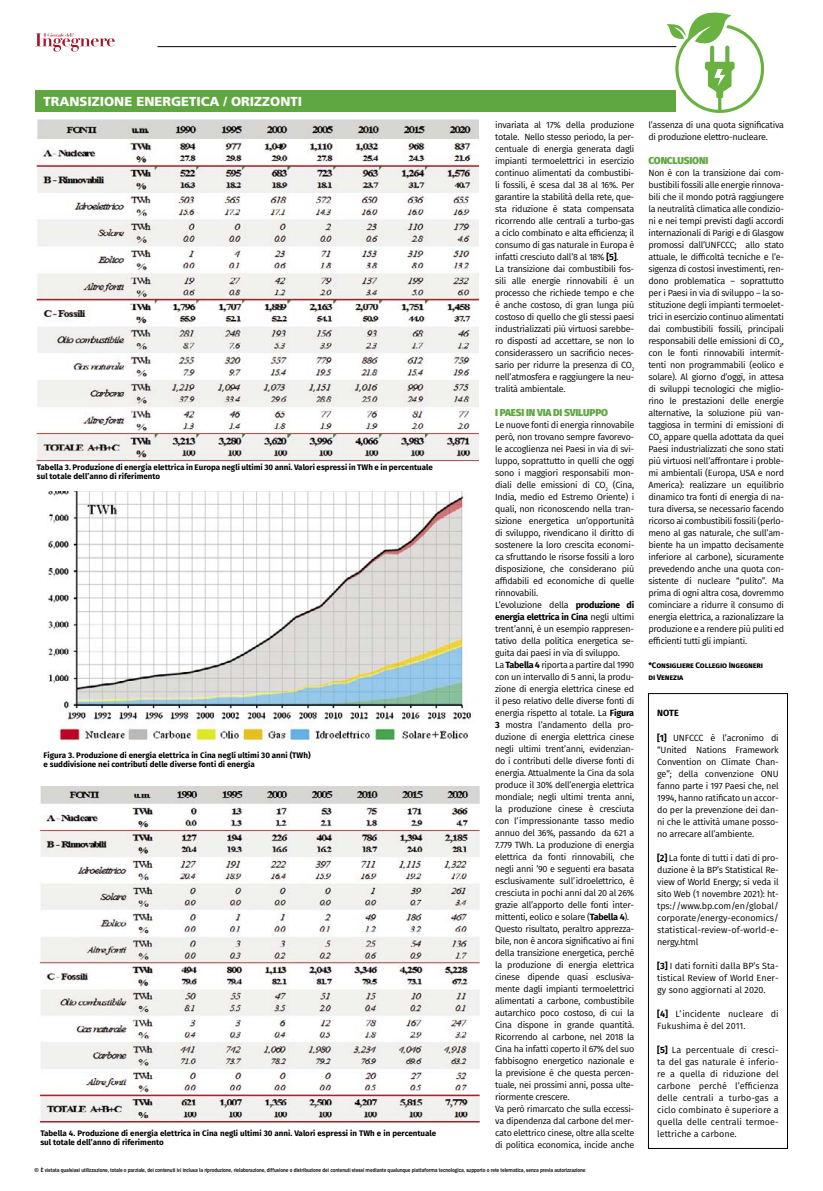
<style>
.page{position:relative;width:823px;height:1191px;background:#fff}
.page>*{position:absolute;margin:0;border:0;box-sizing:border-box;transform-origin:0 0}
.t1{font:900 13px "Frutiger";color:#fff}
.t2{font:800 10px "Fira Sans";letter-spacing:-.02em;color:#5fa841}
.t3{font:9px/12px "Fira Sans";letter-spacing:-.03em;color:#000;text-align:justify}
.t4{font:9px/12px "Fira Sans";color:#000}
.t5{font:700 9px "Fira Sans";color:#000}
.t6{font:700 8px/9px "Fira Sans";color:#000}
.t7{font:700 8px/12px "Fira Sans";letter-spacing:-.02em;color:#000}
.t8{font:500 6px "Franklin Gothic";letter-spacing:-.01em;color:#000}
.s1{font-weight:700}
</style>
<div class="page">
<svg style="left:35px;top:33px;width:80px;height:19px"></svg>
<hr style="left:157px;top:46px;width:519px;height:1px;background:#000">
<div style="left:647px;top:693px;width:140px;height:455px;border:1px solid #000"></div>
<img style="left:36px;top:120px;width:442px;height:344px">
<img style="left:37px;top:787px;width:442px;height:338px">
<img style="left:47px;top:491px;width:424px;height:249px">
<div style="left:35px;top:90px;width:641px;height:22px;background:#5fa841"></div>
<svg style="left:666px;top:12px;width:97px;height:101px"></svg>
<h1 class="t1" style="left:43px;top:93px;width:260px">TRANSIZIONE ENERGETICA / ORIZZONTI</h1>
<p class="t6" style="left:37px;top:462px;width:397px">Tabella 3. Produzione di energia elettrica in Europa negli ultimi 30 anni. Valori espressi in TWh e in percentuale sul totale dell’anno di riferimento</p>
<p class="t6" style="left:43px;top:750px;width:268px">Figura 3. Produzione di energia elettrica in Cina negli ultimi 30 anni (TWh) e suddivisione nei contributi delle diverse fonti di energia</p>
<p class="t6" style="left:40px;top:1127px;width:397px">Tabella 4. Produzione di energia elettrica in Cina negli ultimi 30 anni. Valori espressi in TWh e in percentuale sul totale dell’anno di riferimento</p>
<p class="t3" style="left:495px;top:119px;width:140px;text-align:left">invariata al 17% della produzione totale. Nello stesso periodo, la per&shy;centuale di energia generata dagli impianti termoelettrici in esercizio continuo alimentati da combustibi&shy;li fossili, è scesa dal 38 al 16%. Per garantire la stabilità della rete, que&shy;sta riduzione è stata compensata ricorrendo alle centrali a turbo-gas a ciclo combinato e alta efficienza; il consumo di gas naturale in Europa è infatti cresciuto dall’8 al 18% <span class="s1">[5]</span>.<br>La transizione dai combustibili fos&shy;sili alle energie rinnovabili è un processo che richiede tempo e che è anche costoso, di gran lunga più costoso di quello che gli stessi paesi industrializzati più virtuosi sarebbe&shy;ro disposti ad accettare, se non lo considerassero un sacrificio neces&shy;sario per ridurre la presenza di CO<sub>2 </sub>nell’atmosfera e raggiungere la neu&shy;tralità ambientale.</p>
<p class="t2" style="left:495px;top:404px;width:114px">I PAESI IN VIA DI SVILUPPO</p>
<p class="t3" style="left:495px;top:419px;width:140px;text-align:left">Le nuove fonti di energia rinnovabile però, non trovano sempre favorevo&shy;le accoglienza nei Paesi in via di svi&shy;luppo, soprattutto in quelli che oggi sono i maggiori responsabili mon&shy;diali delle emissioni di CO<sub>2</sub> (Cina, India, medio ed Estremo Oriente) i quali, non riconoscendo nella tran&shy;sizione energetica un’opportunità di sviluppo, rivendicano il diritto di sostenere la loro crescita economi&shy;ca sfruttando le risorse fossili a loro disposizione, che considerano più affidabili ed economiche di quelle rinnovabili.<br>L’evoluzione della <span class="s1">produzione di energia elettrica in Cina</span> negli ultimi trent’anni, è un esempio rappresen&shy;tativo della politica energetica se&shy;guita dai paesi in via di sviluppo.<br>La <span class="s1">Tabella 4</span> riporta a partire dal 1990 con un intervallo di 5 anni, la produ&shy;zione di energia elettrica cinese ed il peso relativo delle diverse fonti di energia rispetto al totale. La <span class="s1">Figura 3</span> mostra l’andamento della pro&shy;duzione di energia elettrica cinese negli ultimi trent’anni, evidenzian&shy;do i contributi delle diverse fonti di energia. Attualmente la Cina da sola produce il 30% dell’energia elettrica mondiale; negli ultimi trenta anni, la produzione cinese è cresciuta con l’impressionante tasso medio annuo del 36%, passando da 621 a 7.779 TWh. La produzione di energia elettrica da fonti rinnovabili, che negli anni ’90 e seguenti era basata esclusivamente sull’idroelettrico, è cresciuta in pochi anni dal 20 al 26% grazie all’apporto delle fonti inter&shy;mittenti, eolico e solare (<span class="s1">Tabella 4</span>).<br>Questo risultato, peraltro apprezza&shy;bile, non è ancora significativo ai fini della transizione energetica, perché la produzione di energia elettrica cinese dipende quasi esclusiva&shy;mente dagli impianti termoelettrici alimentati a carbone, combustibile autarchico poco costoso, di cui la Cina dispone in grande quantità.<br>Ricorrendo al carbone, nel 2018 la Cina ha infatti coperto il 67% del suo fabbisogno energetico nazionale e la previsione è che questa percen&shy;tuale, nei prossimi anni, possa ulte&shy;riormente crescere.<br>Va però rimarcato che sulla eccessi&shy;va dipendenza dal carbone del mer&shy;cato elettrico cinese, oltre alla scelte di politica economica, incide anche</p>
<p class="t8" style="left:35px;top:1166px;width:552px">© È vietata qualsiasi utilizzazione, totale o parziale, dei contenuti ivi inclusa la riproduzione, rielaborazione, diffusione o distribuzione dei contenuti stessi mediante qualunque piattaforma tecnologica, supporto o rete telematica, senza previa autorizzazione</p>
<p class="t3" style="left:648px;top:119px;width:137px">l’assenza di una quota significativa di produzione elettro-nucleare.</p>
<p class="t2" style="left:648px;top:152px;width:61px">CONCLUSIONI</p>
<p class="t3" style="left:648px;top:167px;width:137px">Non è con la transizione dai com&shy;bustibili fossili alle energie rinnova&shy;bili che il mondo potrà raggiungere la neutralità climatica alle condizio&shy;ni e nei tempi previsti dagli accordi internazionali di Parigi e di Glasgow promossi dall’UNFCCC; allo stato attuale, le difficoltà tecniche e l’e&shy;sigenza di costosi investimenti, ren&shy;dono problematica – soprattutto per i Paesi in via di sviluppo – la so&shy;stituzione degli impianti termoelet&shy;trici in esercizio continuo alimentati dai combustibili fossili, principali responsabili delle emissioni di CO<sub>2</sub>, con le fonti rinnovabili intermit&shy;tenti non programmabili (eolico e solare). Al giorno d’oggi, in attesa di sviluppi tecnologici che miglio&shy;rino le prestazioni delle energie alternative, la soluzione più van&shy;taggiosa in termini di emissioni di CO<sub>2</sub> appare quella adottata da quei Paesi industrializzati che sono stati più virtuosi nell’affrontare i proble&shy;mi ambientali (Europa, USA e nord America): realizzare un equilibrio dinamico tra fonti di energia di na&shy;tura diversa, se necessario facendo ricorso ai combustibili fossili (perlo&shy;meno al gas naturale, che sull’am&shy;biente ha un impatto decisamente inferiore al carbone), sicuramente prevedendo anche una quota con&shy;sistente di nucleare “pulito”. Ma prima di ogni altra cosa, dovremmo cominciare a ridurre il consumo di energia elettrica, a razionalizzare la produzione e a rendere più puliti ed efficienti tutti gli impianti.</p>
<p class="t7" style="left:648px;top:659px;width:116px">*Consigliere Collegio Ingegneri di Venezia</p>
<p class="t5" style="left:656px;top:706px;width:23px">NOTE</p>
<p class="t3" style="left:656px;top:731px;width:123px"><span class="s1">[1]</span> UNFCCC è l’acronimo di “United Nations Framework Convention on Climate Chan&shy;ge”; della convenzione ONU fanno parte i 197 Paesi che, nel 1994, hanno ratificato un accor&shy;do per la prevenzione dei dan&shy;ni che le attività umane posso&shy;no arrecare all’ambiente.</p>
<p class="t3" style="left:656px;top:851px;width:123px"><span class="s1">[2]</span> La fonte di tutti i dati di pro&shy;duzione è la BP’s Statistical Re&shy;view of World Energy; si veda il sito Web (1 novembre 2021): ht&shy;tps://www.bp.com/en/global/ corporate/energy-economics/ statistical-review-of-world-e&shy;nergy.html</p>
<p class="t3" style="left:656px;top:959px;width:123px"><span class="s1">[3]</span> I dati forniti dalla BP’s Sta&shy;tistical Review of World Ener&shy;gy sono aggiornati al 2020.</p>
<p class="t4" style="left:656px;top:1007px;width:123px"><span class="s1">[4]</span> L’incidente nucleare di<br>Fukushima è del 2011.</p>
<p class="t3" style="left:656px;top:1043px;width:123px"><span class="s1">[5]</span> La percentuale di cresci&shy;ta del gas naturale è inferio&shy;re a quella di riduzione del carbone perché l’efficienza delle centrali a turbo-gas a ciclo combinato è superiore a quella delle centrali termoe&shy;lettriche a carbone.</p>
</div>
